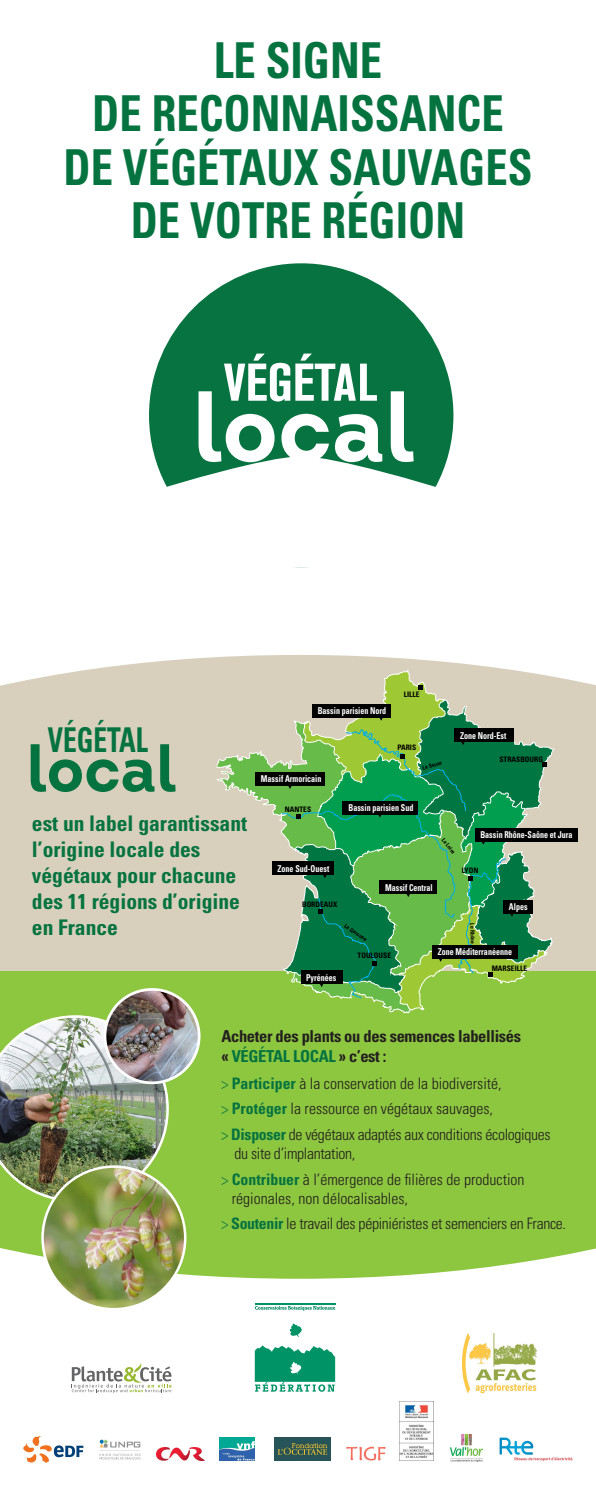
<style>
.page{position:relative;width:596px;height:1489px;background:#fff}
.page>*{position:absolute;margin:0;border:0;box-sizing:border-box;transform-origin:0 0}
.t1{font:700 condensed 49.5px/53.5px "Univers";color:#05733f;text-align:center;scale:.9 1}
.t2{font:700 condensed 34.15px "Univers";color:#05733f;scale:.8 1}
.t3{font:700 condensed 21.5px/26px "Univers";color:#05733f}
.t4{font:700 condensed 16.48px/19.8px "Univers";letter-spacing:-.02em;color:#231f20}
.t5{font:300 condensed 15.78px/25.7px "Univers";color:#231f20}
.t6{font:300 condensed 15.78px/25.7px "Univers";letter-spacing:-.02em;color:#231f20}
.t7{font:700 condensed 9.43px "Univers";color:#fff;scale:.85 1}
.t8{font:700 condensed 7.55px "Univers";color:#000}
.t9{font:700 condensed 5.65px "Univers";color:#000}
.s1{color:#05733f}
.s2{font-weight:700;color:#05733f}
</style>
<div class="page">
<svg style="left:0;top:1237px;width:595px;height:41px;fill:#8dc63f"></svg>
<hr style="left:255px;top:1302px;width:80px;height:2px;background:#009366">
<svg style="left:289px;top:1323px;width:12px;height:13px"></svg>
<svg style="left:254px;top:1345px;width:81px;height:46px"></svg>
<svg style="left:255px;top:1306px;width:80px;height:4px"></svg>
<svg style="left:72px;top:1363px;width:99px;height:29px"></svg>
<img style="left:462px;top:1333px;width:74px;height:61px">
<svg style="left:149px;top:263px;width:304px;height:224px;fill:#067340"></svg>
<img style="left:149px;top:433px;width:49px;height:54px">
<img style="left:167px;top:456px;width:268px;height:31px">
<svg style="left:198px;top:353px;width:184px;height:111px"></svg>
<svg style="left:390px;top:391px;width:23px;height:73px"></svg>
<svg style="left:0;top:655px;width:595px;height:316px;background:#dad2c0"></svg>
<div style="left:0;top:971px;width:595px;height:266px;background:#8dc63f"></div>
<div style="left:474px;top:828px;width:103px;height:13px;background:#000"></div>
<svg style="left:216px;top:669px;width:338px;height:344px;background:#72a76a"></svg>
<svg style="left:31px;top:744px;width:123px;height:49px;background:#86ab8b"></svg>
<svg style="left:160px;top:744px;width:15px;height:49px"></svg>
<img style="left:0;top:1015px;width:169px;height:186px">
<img style="left:43px;top:1166px;width:142px;height:142px;border-radius:71px">
<div style="left:41px;top:1165px;width:145px;height:145px;border:3px solid #fff;border-radius:50%"></div>
<img style="left:105px;top:989px;width:94px;height:93px">
<div style="left:103px;top:988px;width:97px;height:96px;border:3px solid #fff;border-radius:50%"></div>
<img style="left:399px;top:1401px;width:34px;height:59px">
<img style="left:274px;top:1437px;width:56px;height:23px">
<img style="left:99px;top:1439px;width:42px;height:21px">
<img style="left:450px;top:1434px;width:32px;height:26px">
<img style="left:157px;top:1447px;width:47px;height:13px">
<img style="left:220px;top:1437px;width:34px;height:23px">
<img style="left:346px;top:1446px;width:39px;height:14px">
<img style="left:23px;top:1436px;width:60px;height:26px">
<img style="left:499px;top:1437px;width:74px;height:24px">
<h1 class="t1" style="left:63px;top:38px;width:522px">LE SIGNE<br>DE RECONNAISSANCE<br>DE VÉGÉTAUX SAUVAGES<br>DE VOTRE RÉGION</h1>
<h2 class="t2" style="left:48px;top:727px;width:127px">VÉGÉTAL</h2>
<h3 class="t3" style="left:32px;top:812px;width:216px">est un label garantissant l’origine locale des végétaux pour chacune des 11 régions d’origine en France</h3>
<p class="t7" style="left:317px;top:707px;width:82px">Bassin parisien Nord</p>
<p class="t7" style="left:261px;top:775px;width:73px">Massif Armoricain</p>
<p class="t8" style="left:403px;top:691px;width:17px">LILLE</p>
<p class="t8" style="left:397px;top:744px;width:20px">PARIS</p>
<p class="t9" style="left:421px;top:765px;width:21px;rotate:-15deg">La Seine</p>
<p class="t8" style="left:284px;top:806px;width:28px">NANTES</p>
<p class="t7" style="left:348px;top:804px;width:78px">Bassin parisien Sud</p>
<p class="t7" style="left:460px;top:731px;width:56px">Zone Nord-Est</p>
<p class="t8" style="left:499px;top:756px;width:45px">STRASBOURG</p>
<p class="t7" style="left:277px;top:864px;width:62px">Zone Sud-Ouest</p>
<p class="t7" style="left:385px;top:883px;width:58px">Massif Central</p>
<p class="t9" style="left:444px;top:837px;width:20px;rotate:53deg">La Loire</p>
<p class="t7" style="left:480px;top:831px;width:110px">Bassin Rhône-Saône et Jura</p>
<p class="t8" style="left:461px;top:867px;width:18px">LYON</p>
<p class="t8" style="left:302px;top:901px;width:37px">BORDEAUX</p>
<p class="t7" style="left:508px;top:903px;width:23px">Alpes</p>
<p class="t7" style="left:437px;top:948px;width:89px">Zone Méditerranéenne</p>
<p class="t9" style="left:346px;top:923px;width:28px;rotate:34deg">La Garonne</p>
<p class="t9" style="left:474px;top:922px;width:23px;rotate:88deg">Le Rhône</p>
<p class="t8" style="left:357px;top:952px;width:35px">TOULOUSE</p>
<p class="t7" style="left:306px;top:973px;width:37px">Pyrénées</p>
<p class="t8" style="left:491px;top:965px;width:37px">MARSEILLE</p>
<p class="t4" style="left:221px;top:1027px;width:301px">Acheter des plants ou des semences labellisés « <span class="s1">VÉGÉTAL LOCAL</span> » c’est :</p>
<p class="t5" style="left:221px;top:1071px;width:330px"><span class="s1">&gt;</span> <span class="s2">Participer</span> à la conservation de la biodiversité,<br><span class="s1">&gt;</span> <span class="s2">Protéger</span> la ressource en végétaux sauvages,<br><span class="s1">&gt;</span> <span class="s2">Disposer</span> de végétaux adaptés aux conditions écologiques</p>
<p class="t5" style="left:221px;top:1141px;width:304px;text-indent:13px">du site d’implantation,<br><span class="s1">&gt;</span> <span class="s2">Contribuer</span> à l’émergence de filières de production</p>
<p class="t6" style="left:221px;top:1186px;width:346px;text-indent:10px">régionales, non délocalisables,<br><span class="s1">&gt;</span> <span class="s2">Soutenir</span> le travail des pépiniéristes et semenciers en France.</p>
</div>
